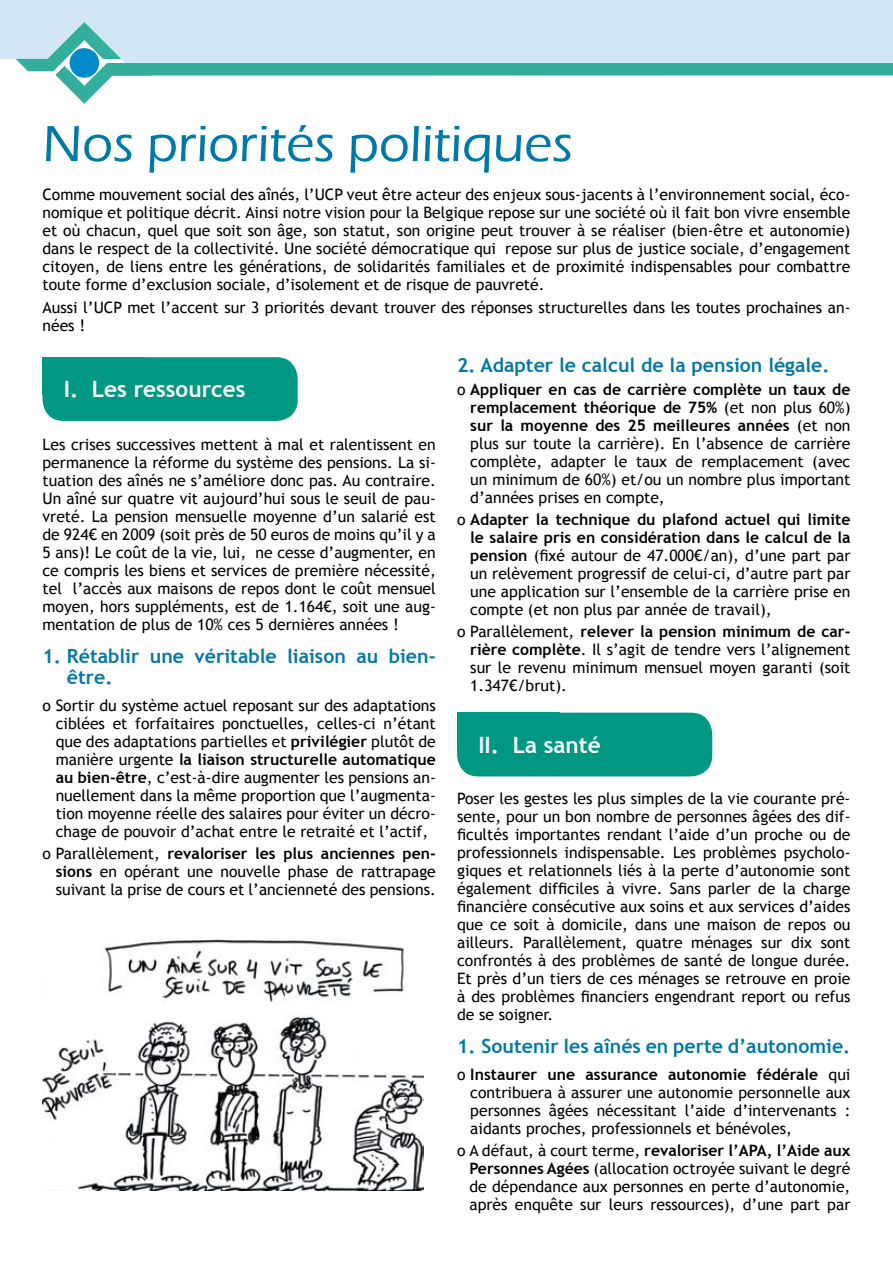
<style>
.page{position:relative;width:893px;height:1263px;background:#fff}
.page>*{position:absolute;margin:0;border:0;box-sizing:border-box;transform-origin:0 0}
.t1{font:500 52.5px "Eras ITC";color:#0079a6}
.t2{font:700 22.5px "Trebuchet MS";color:#fff}
.t3{font:700 19.5px/21px "Trebuchet MS";color:#0079a6}
.t4{font:15.75px/18px "Trebuchet MS";color:#000;text-align:justify}
.s1{font-weight:700}
</style>
<div class="page">
<div style="left:0;top:0;width:893px;height:63px;background:#d1e7f6"></div>
<svg style="left:16px;top:22px;width:135px;height:82px"></svg>
<div style="left:107px;top:63px;width:786px;height:13px;background:#33ad9c"></div>
<div style="left:43px;top:357px;width:255px;height:64px;background:#009883;border-radius:21px"></div>
<div style="left:43px;top:357px;width:102px;height:38px;background:#009883"></div>
<div style="left:457px;top:713px;width:255px;height:63px;background:#009883;border-radius:21px"></div>
<div style="left:457px;top:713px;width:103px;height:37px;background:#009883"></div>
<img style="left:43px;top:939px;width:380px;height:252px">
<h1 class="t1" style="left:43px;top:114px;width:532px">Nos priorités politiques</h1>
<p class="t4" style="left:43px;top:186px;width:809px">Comme mouvement social des aînés, l’UCP veut être acteur des enjeux sous-jacents à l’environnement social, éco&shy;nomique et politique décrit. Ainsi notre vision pour la Belgique repose sur une société où il fait bon vivre ensemble et où chacun, quel que soit son âge, son statut, son origine peut trouver à se réaliser (bien-être et autonomie) dans le respect de la collectivité. Une société démocratique qui repose sur plus de justice sociale, d’engagement citoyen, de liens entre les générations, de solidarités familiales et de proximité indispensables pour combattre toute forme d’exclusion sociale, d’isolement et de risque de pauvreté.</p>
<p class="t4" style="left:43px;top:298px;width:809px">Aussi l’UCP met l’accent sur 3 priorités devant trouver des réponses structurelles dans les toutes prochaines an&shy;nées !</p>
<h2 class="t2" style="left:64px;top:375px;width:183px">I. Les ressources</h2>
<p class="t4" style="left:43px;top:435px;width:395px">Les crises successives mettent à mal et ralentissent en permanence la réforme du système des pensions. La si&shy;tuation des aînés ne s’améliore donc pas. Au contraire.<br>Un aîné sur quatre vit aujourd’hui sous le seuil de pau&shy;vreté. La pension mensuelle moyenne d’un salarié est de 924€ en 2009 (soit près de 50 euros de moins qu’il y a 5 ans)! Le coût de la vie, lui, ne cesse d’augmenter, en ce compris les biens et services de première nécessité, tel l’accès aux maisons de repos dont le coût mensuel moyen, hors suppléments, est de 1.164€, soit une aug&shy;mentation de plus de 10% ces 5 dernières années !</p>
<p class="t3" style="left:67px;top:646px;width:370px;text-indent:-24px">1. Rétablir une véritable liaison au bien&shy;être.</p>
<p class="t4" style="left:56px;top:696px;width:382px;text-indent:-13px">o Sortir du système actuel reposant sur des adaptations ciblées et forfaitaires ponctuelles, celles-ci n’étant que des adaptations partielles et <span class="s1">privilégier</span> plutôt de manière urgente <span class="s1">la liaison structurelle automatique au bien-être</span>, c’est-à-dire augmenter les pensions an&shy;nuellement dans la même proportion que l’augmenta&shy;tion moyenne réelle des salaires pour éviter un décro&shy;chage de pouvoir d’achat entre le retraité et l’actif,</p>
<p class="t4" style="left:56px;top:845px;width:382px;text-indent:-13px">o Parallèlement, <span class="s1">revaloriser les plus anciennes pen&shy;sions</span> en opérant une nouvelle phase de rattrapage suivant la prise de cours et l’ancienneté des pensions.</p>
<p class="t3" style="left:457px;top:354px;width:374px">2. Adapter le calcul de la pension légale.</p>
<p class="t4" style="left:470px;top:380px;width:382px;text-indent:-13px">o <span class="s1">Appliquer en cas de carrière complète un taux de remplacement théorique de 75%</span> (et non plus 60%) <span class="s1">sur la moyenne des 25 meilleures années</span> (et non plus sur toute la carrière). En l’absence de carrière complète, adapter le taux de remplacement (avec un minimum de 60%) et/ou un nombre plus important d’années prises en compte,</p>
<p class="t4" style="left:470px;top:511px;width:382px;text-indent:-13px">o <span class="s1">Adapter la technique du plafond actuel qui limite le salaire pris en considération dans le calcul de la pension</span> (fixé autour de 47.000€/an), d’une part par un relèvement progressif de celui-ci, d’autre part par une application sur l’ensemble de la carrière prise en compte (et non plus par année de travail),</p>
<p class="t4" style="left:470px;top:623px;width:382px;text-indent:-13px">o Parallèlement, <span class="s1">relever la pension minimum de car&shy;rière complète</span>. Il s’agit de tendre vers l’alignement sur le revenu minimum mensuel moyen garanti (soit 1.347€/brut).</p>
<h2 class="t2" style="left:478px;top:731px;width:124px">II. La santé</h2>
<p class="t4" style="left:457px;top:789px;width:395px">Poser les gestes les plus simples de la vie courante pré&shy;sente, pour un bon nombre de personnes âgées des dif&shy;ficultés importantes rendant l’aide d’un proche ou de professionnels indispensable. Les problèmes psycholo&shy;giques et relationnels liés à la perte d’autonomie sont également difficiles à vivre. Sans parler de la charge financière consécutive aux soins et aux services d’aides que ce soit à domicile, dans une maison de repos ou ailleurs. Parallèlement, quatre ménages sur dix sont confrontés à des problèmes de santé de longue durée.<br>Et près d’un tiers de ces ménages se retrouve en proie à des problèmes financiers engendrant report ou refus de se soigner.</p>
<p class="t3" style="left:457px;top:1036px;width:395px">1. Soutenir les aînés en perte d’autonomie.</p>
<p class="t4" style="left:470px;top:1065px;width:382px;text-indent:-13px">o <span class="s1">Instaurer une assurance autonomie fédérale</span> qui contribuera à assurer une autonomie personnelle aux personnes âgées nécessitant l’aide d’intervenants : aidants proches, professionnels et bénévoles,</p>
<p class="t4" style="left:469px;top:1142px;width:382px;text-indent:-12px">o A défaut, à court terme, <span class="s1">revaloriser l’APA, l’Aide aux Personnes Agées</span> (allocation octroyée suivant le degré de dépendance aux personnes en perte d’autonomie, après enquête sur leurs ressources), d’une part par</p>
</div>
